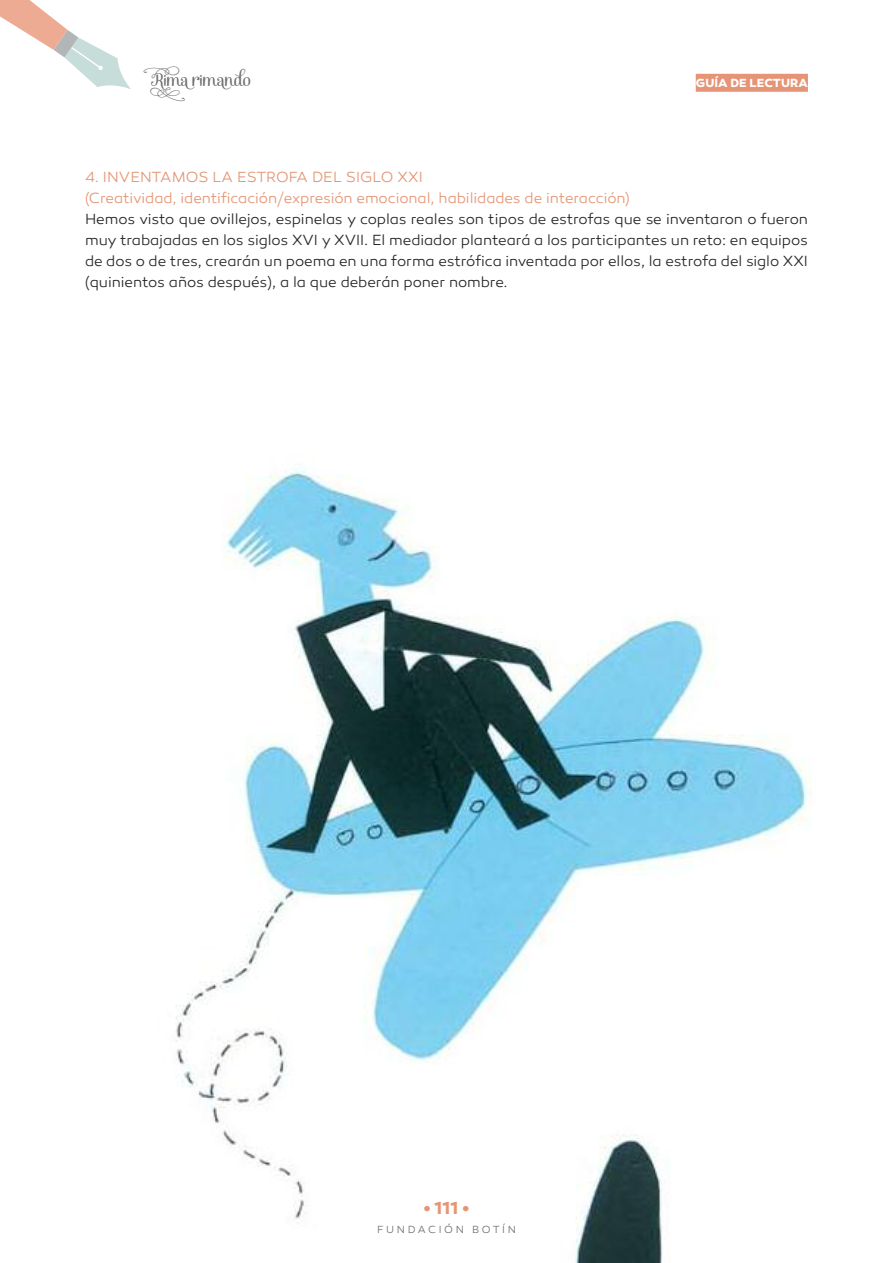
<style>
.page{position:relative;width:893px;height:1263px;background:#fff}
.page>*{position:absolute;margin:0;border:0;box-sizing:border-box;transform-origin:0 0}
.t1{font:18px "Mishka";color:#6d6e71}
.t2{font:700 18px "Canaro";color:#e59575}
.t3{font:300 15px/21px "Canaro";letter-spacing:-.005em;color:#272627;text-align:justify}
.t4{font:300 15px/21px "Canaro";letter-spacing:-.005em;color:#e59575}
.t5{font:700 12px "Canaro";letter-spacing:.005em;color:#fff}
.t6{font:300 10.5px "Canaro";letter-spacing:.255em;color:#6d6e71}
</style>
<div class="page">
<img style="left:175px;top:469px;width:636px;height:794px">
<svg style="left:0;top:0;width:131px;height:89px"></svg>
<div style="left:696px;top:74px;width:112px;height:18px;background:#e59575"></div>
<p class="t1" style="left:151px;top:70px;width:101px">Rima rimando</p>
<p class="t5" style="left:696px;top:79px;width:114px">GUÍA DE LECTURA</p>
<p class="t4" style="left:85px;top:169px;width:546px">4. INVENTAMOS LA ESTROFA DEL SIGLO XXI<br>(Creatividad, identificación/expresión emocional, habilidades de interacción)</p>
<p class="t3" style="left:85px;top:211px;width:724px">Hemos visto que ovillejos, espinelas y coplas reales son tipos de estrofas que se inventaron o fueron muy trabajadas en los siglos XVI y XVII. El mediador planteará a los participantes un reto: en equipos de dos o de tres, crearán un poema en una forma estrófica inventada por ellos, la estrofa del siglo XXI (quinientos años después), a la que deberán poner nombre.</p>
<p class="t2" style="left:424px;top:1201px;width:47px">• 111 •</p>
<p class="t6" style="left:377px;top:1226px;width:140px">FUNDACIÓN BOTÍN</p>
</div>
